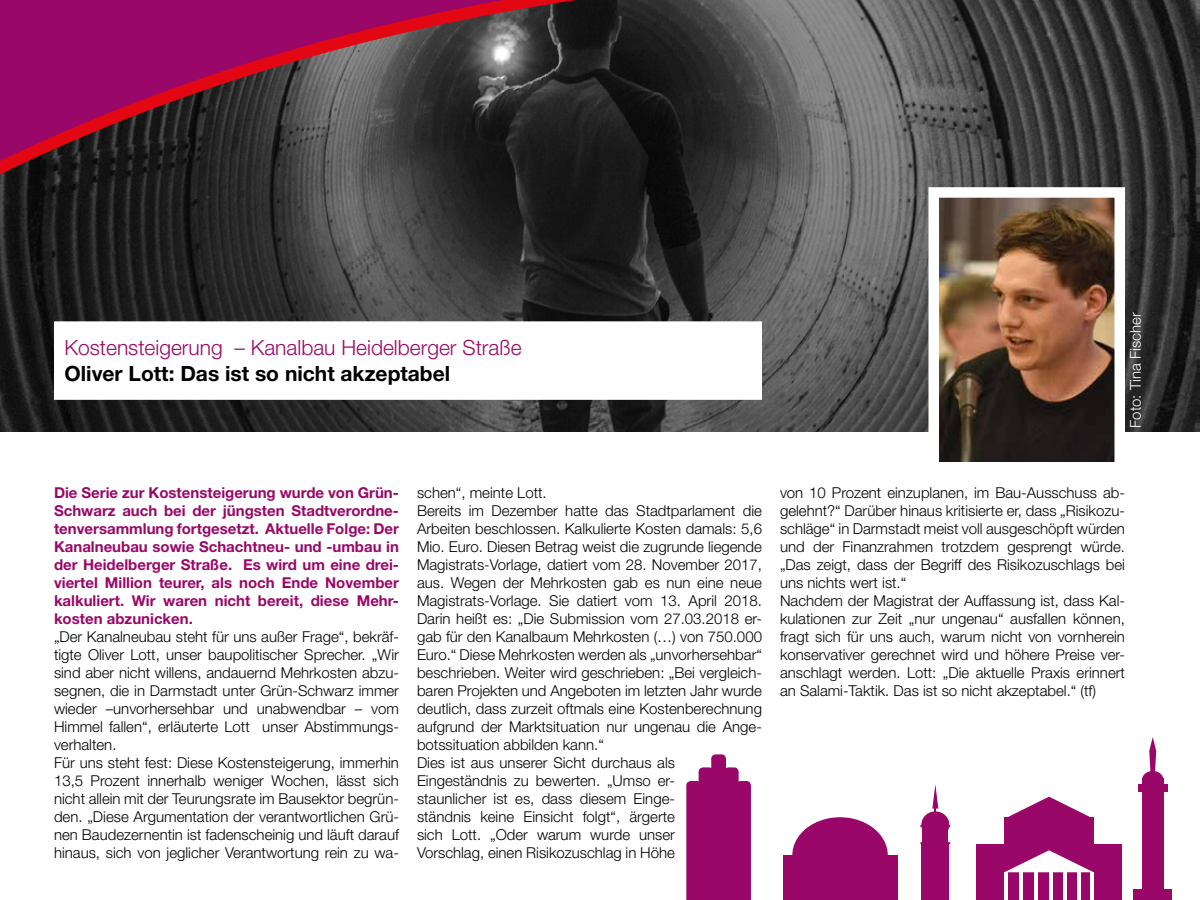
<style>
.page{position:relative;width:1200px;height:900px;background:#fff}
.page>*{position:absolute;margin:0;border:0;box-sizing:border-box;transform-origin:0 0}
.t1{font:300 21px "Helvetica Neue LT Std";color:#990868}
.t2{font:700 21px "Helvetica Neue LT Std";color:#000}
.t3{font:300 15px/18px "Helvetica Neue LT Std";color:#000}
.t4{font:700 15px/18px "Helvetica Neue LT Std";color:#990868;text-align:justify}
.t5{font:300 15px "Helvetica Neue LT Std";color:#fff}
</style>
<div class="page">
<svg style="left:686px;top:754px;width:65px;height:146px;background:#a42479"></svg>
<div style="left:783px;top:855px;width:114px;height:45px;background:#990868"></div>
<div style="left:792px;top:817px;width:96px;height:77px;background:#990868;border-radius:50%"></div>
<div style="left:921px;top:842px;width:28px;height:58px;background:#990868"></div>
<div style="left:921px;top:811px;width:28px;height:27px;background:#990868;border-radius:50%"></div>
<div style="left:922px;top:826px;width:26px;height:18px;background:#990868"></div>
<hr style="left:920px;top:825px;width:30px;height:2px;background:#990868">
<hr style="left:920px;top:842px;width:30px;height:2px;background:#990868">
<div style="left:976px;top:844px;width:146px;height:56px;background:#990868"></div>
<div style="left:1004px;top:818px;width:90px;height:38px;background:#990868"></div>
<svg style="left:1005px;top:850px;width:88px;height:22px"></svg>
<hr style="left:1004px;top:872px;width:4px;height:28px;background:#fff">
<hr style="left:1090px;top:872px;width:4px;height:28px;background:#fff">
<hr style="left:1019px;top:872px;width:4px;height:28px;background:#fff">
<hr style="left:1034px;top:872px;width:4px;height:28px;background:#fff">
<hr style="left:1049px;top:872px;width:4px;height:28px;background:#fff">
<hr style="left:1064px;top:872px;width:3px;height:28px;background:#fff">
<hr style="left:1077px;top:872px;width:3px;height:28px;background:#fff">
<div style="left:1134px;top:889px;width:38px;height:11px;background:#990868"></div>
<div style="left:1142px;top:784px;width:21px;height:105px;background:#990868"></div>
<svg style="left:1149px;top:737px;width:7px;height:34px"></svg>
<svg style="left:1004px;top:797px;width:90px;height:21px"></svg>
<div style="left:1142px;top:778px;width:21px;height:11px;background:#990868"></div>
<div style="left:1142px;top:771px;width:21px;height:18px;background:#990868;border-radius:50%"></div>
<div style="left:1138px;top:784px;width:30px;height:8px;background:#990868"></div>
<svg style="left:932px;top:784px;width:6px;height:28px"></svg>
<svg style="left:0;top:0;width:1200px;height:432px;background:#4d3e46"></svg>
<div style="left:59px;top:327px;width:698px;height:68px;background:#fff"></div>
<img style="left:939px;top:198px;width:175px;height:264px">
<h1 class="t1" style="left:64px;top:335px;width:459px">Kostensteigerung – Kanalbau Heidelberger Straße</h1>
<h1 class="t2" style="left:64px;top:360px;width:387px">Oliver Lott: Das ist so nicht akzeptabel</h1>
<p class="t5" style="left:1126px;top:428px;width:117px;rotate:-90deg">Foto: Tina Fischer</p>
<p class="t4" style="left:54px;top:484px;width:347px">Die Serie zur Kostensteigerung wurde von Grün-Schwarz auch bei der jüngsten Stadtverordne&shy;tenversammlung fortgesetzt. Aktuelle Folge: Der Kanalneubau sowie Schachtneu- und -umbau in der Heidelberger Straße. Es wird um eine drei&shy;viertel Million teurer, als noch Ende November kalkuliert. Wir waren nicht bereit, diese Mehr&shy;kosten abzunicken.</p>
<p class="t3" style="left:54px;top:628px;width:347px">„Der Kanalneubau steht für uns außer Frage“, bekräf&shy;tigte Oliver Lott, unser baupolitischer Sprecher. „Wir sind aber nicht willens, andauernd Mehrkosten abzu&shy;segnen, die in Darmstadt unter Grün-Schwarz immer wieder –unvorhersehbar und unabwendbar – vom Himmel fallen“, erläuterte Lott unser Abstimmungs&shy;verhalten.<br>Für uns steht fest: Diese Kostensteigerung, immerhin 13,5 Prozent innerhalb weniger Wochen, lässt sich nicht allein mit der Teurungsrate im Bausektor begrün&shy;den. „Diese Argumentation der verantwortlichen Grü&shy;nen Baudezernentin ist fadenscheinig und läuft darauf hinaus, sich von jeglicher Verantwortung rein zu wa-</p>
<p class="t3" style="left:417px;top:484px;width:347px">schen“, meinte Lott.<br>Bereits im Dezember hatte das Stadtparlament die Arbeiten beschlossen. Kalkulierte Kosten damals: 5,6<br>Mio. Euro. Diesen Betrag weist die zugrunde liegende Magistrats-Vorlage, datiert vom 28. November 2017, aus. Wegen der Mehrkosten gab es nun eine neue Magistrats-Vorlage. Sie datiert vom 13. April 2018.<br>Darin heißt es: „Die Submission vom 27.03.2018 er&shy;gab für den Kanalbaum Mehrkosten (…) von 750.000<br>Euro.“ Diese Mehrkosten werden als „unvorhersehbar“ beschrieben. Weiter wird geschrieben: „Bei vergleich&shy;baren Projekten und Angeboten im letzten Jahr wurde deutlich, dass zurzeit oftmals eine Kostenberechnung aufgrund der Marktsituation nur ungenau die Ange&shy;botssituation abbilden kann.“<br>Dies ist aus unserer Sicht durchaus als Eingeständnis zu bewerten. „Umso er-<br>staunlicher ist es, dass diesem Einge-<br>ständnis keine Einsicht folgt“, ärgerte<br>sich Lott. „Oder warum wurde unser<br>Vorschlag, einen Risikozuschlag in Höhe</p>
<p class="t3" style="left:780px;top:484px;width:347px">von 10 Prozent einzuplanen, im Bau-Ausschuss ab&shy;gelehnt?“ Darüber hinaus kritisierte er, dass „Risikozu&shy;schläge“ in Darmstadt meist voll ausgeschöpft würden und der Finanzrahmen trotzdem gesprengt würde. „Das zeigt, dass der Begriff des Risikozuschlags bei uns nichts wert ist.“<br>Nachdem der Magistrat der Auffassung ist, dass Kal&shy;kulationen zur Zeit „nur ungenau“ ausfallen können, fragt sich für uns auch, warum nicht von vornherein konservativer gerechnet wird und höhere Preise ver&shy;anschlagt werden. Lott: „Die aktuelle Praxis erinnert an Salami-Taktik. Das ist so nicht akzeptabel.“ (tf)</p>
</div>
